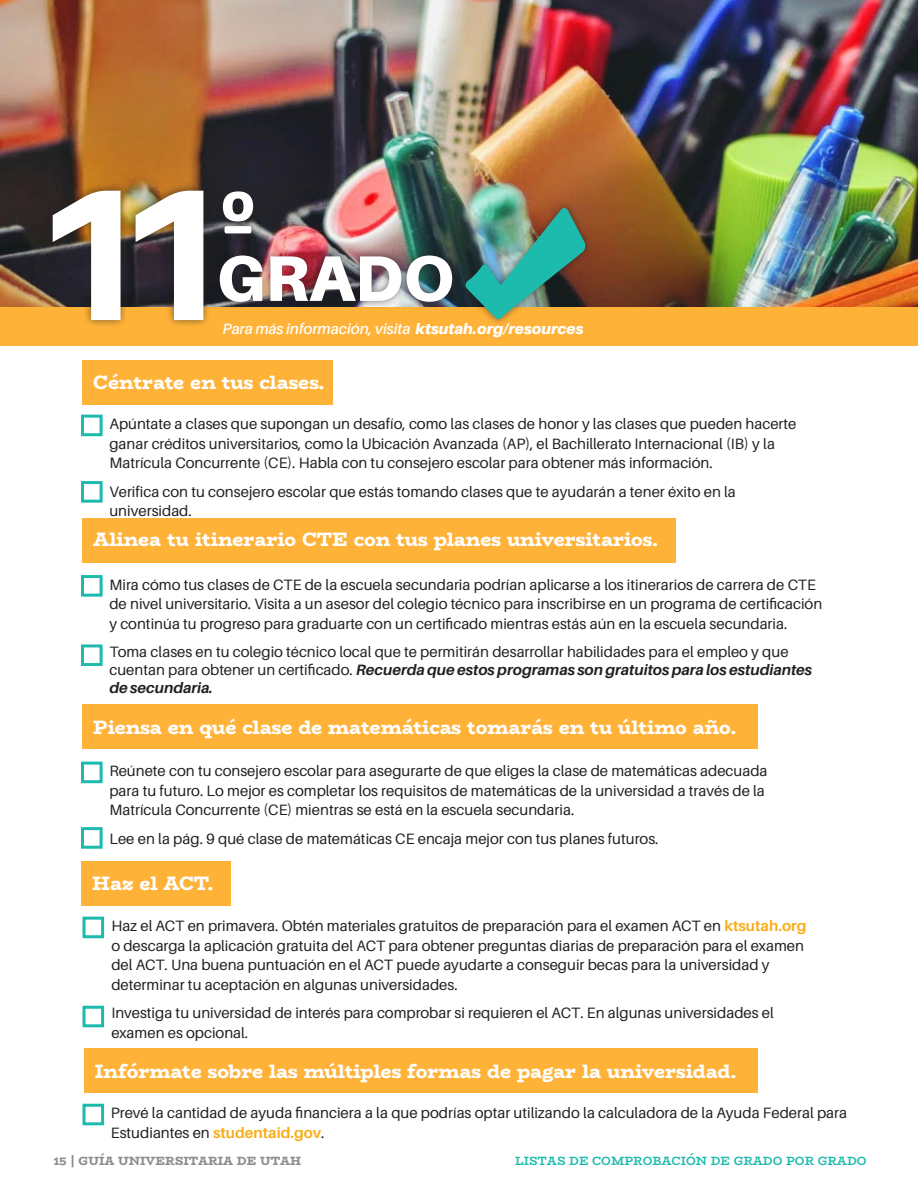
<style>
.page{position:relative;width:918px;height:1188px;background:#fff}
.page>*{position:absolute;margin:0;border:0;box-sizing:border-box;transform-origin:0 0}
.t1{font:800 187.5px "Aileron";color:#fff}
.t2{font:700 87px "Calibri";color:#fff}
.t3{font:900 64.5px "Aileron";color:#fff}
.t4{font:800 19.5px "Bio Rhyme";color:#fff}
.Body{font:15px/19.5px "Aileron";color:#231f20}
.Details{font:italic 600 15px "Aileron";color:#fff}
.t5{font:700 12px "Bio Rhyme";color:#1dbbae}
.t6{font:800 12px "Bio Rhyme";color:#8b8d90}
.s1{font-weight:900}
.s2{font-weight:700;font-style:italic}
.s3{font-weight:700;color:#f8ae19}
</style>
<div class="page">
<img style="left:0;top:0;width:918px;height:307px">
<div style="left:215px;top:184px;width:46px;height:59px;background:#231f20;opacity:.62"></div>
<div style="left:0;top:307px;width:918px;height:39px;background:#ffb238"></div>
<div style="left:45px;top:182px;width:167px;height:146px;background:#231f20;opacity:.62"></div>
<div style="left:212px;top:248px;width:248px;height:62px;background:#231f20;opacity:.62"></div>
<div style="left:458px;top:200px;width:135px;height:127px;background:#231f20;opacity:.62"></div>
<img style="left:465px;top:208px;width:121px;height:111px">
<div style="left:82px;top:361px;width:251px;height:44px;background:#ffb238"></div>
<div style="left:82px;top:518px;width:594px;height:44px;background:#ffb238"></div>
<div style="left:82px;top:704px;width:676px;height:45px;background:#ffb238"></div>
<div style="left:81px;top:862px;width:150px;height:44px;background:#ffb238"></div>
<div style="left:81px;top:415px;width:22px;height:21px;border:3px solid #1dbbae"></div>
<div style="left:81px;top:575px;width:22px;height:22px;border:3px solid #1dbbae"></div>
<div style="left:81px;top:644px;width:22px;height:22px;border:3px solid #1dbbae"></div>
<div style="left:81px;top:481px;width:22px;height:22px;border:3px solid #1dbbae"></div>
<div style="left:81px;top:762px;width:22px;height:21px;border:3px solid #1dbbae"></div>
<div style="left:81px;top:827px;width:22px;height:22px;border:3px solid #1dbbae"></div>
<div style="left:82px;top:917px;width:22px;height:21px;border:3px solid #1dbbae"></div>
<div style="left:82px;top:1006px;width:22px;height:21px;border:3px solid #1dbbae"></div>
<div style="left:84px;top:1048px;width:674px;height:44px;background:#ffb238"></div>
<div style="left:82px;top:1104px;width:22px;height:21px;border:3px solid #1dbbae"></div>
<p class="t1" style="left:30px;top:148px;width:205px">11</p>
<p class="t2" style="left:219px;top:157px;width:39px">º</p>
<p class="t3" style="left:216px;top:241px;width:239px">GRADO</p>
<p class="Details" style="left:222px;top:320px;width:363px">Para más información, visita <span class="s1">ktsutah.org/resources</span></p>
<p class="t4" style="left:93px;top:367px;width:233px">Céntrate en tus clases.</p>
<p class="Body" style="left:109px;top:414px;width:688px">Apúntate a clases que supongan un desafío, como las clases de honor y las clases que pueden hacerte ganar créditos universitarios, como la Ubicación Avanzada (AP), el Bachillerato Internacional (IB) y la<br>Matrícula Concurrente (CE). Habla con tu consejero escolar para obtener más información.</p>
<p class="Body" style="left:109px;top:482px;width:628px">Verifica con tu consejero escolar que estás tomando clases que te ayudarán a tener éxito en la universidad.</p>
<p class="t4" style="left:93px;top:524px;width:566px">Alinea tu itinerario CTE con tus planes universitarios.</p>
<p class="Body" style="left:109px;top:575px;width:714px">Mira cómo tus clases de CTE de la escuela secundaria podrían aplicarse a los itinerarios de carrera de CTE de nivel universitario. Visita a un asesor del colegio técnico para inscribirse en un programa de certificación y continúa tu progreso para graduarte con un certificado mientras estás aún en la escuela secundaria.</p>
<p class="Body" style="left:109px;top:643px;width:704px;line-height:18px">Toma clases en tu colegio técnico local que te permitirán desarrollar habilidades para el empleo y que cuentan para obtener un certificado. <span class="s2">Recuerda que estos programas son gratuitos para los estudiantes de secundaria.</span></p>
<p class="t4" style="left:93px;top:712px;width:645px">Piensa en qué clase de matemáticas tomarás en tu último año.</p>
<p class="Body" style="left:109px;top:761px;width:660px">Reúnete con tu consejero escolar para asegurarte de que eliges la clase de matemáticas adecuada para tu futuro. Lo mejor es completar los requisitos de matemáticas de la universidad a través de la<br>Matrícula Concurrente (CE) mientras se está en la escuela secundaria.</p>
<p class="Body" style="left:109px;top:829px;width:551px">Lee en la pág. 9 qué clase de matemáticas CE encaja mejor con tus planes futuros.</p>
<p class="t4" style="left:92px;top:868px;width:123px">Haz el ACT.</p>
<p class="Body" style="left:111px;top:916px;width:697px">Haz el ACT en primavera. Obtén materiales gratuitos de preparación para el examen ACT en <span class="s3">ktsutah.org </span>o descarga la aplicación gratuita del ACT para obtener preguntas diarias de preparación para el examen del ACT. Una buena puntuación en el ACT puede ayudarte a conseguir becas para la universidad y determinar tu aceptación en algunas universidades.</p>
<p class="Body" style="left:111px;top:1003px;width:664px">Investiga tu universidad de interés para comprobar si requieren el ACT. En algunas universidades el examen es opcional.</p>
<p class="t4" style="left:95px;top:1056px;width:643px">Infórmate sobre las múltiples formas de pagar la universidad.</p>
<p class="Body" style="left:111px;top:1103px;width:738px">Prevé la cantidad de ayuda financiera a la que podrías optar utilizando la calculadora de la Ayuda Federal para<br>Estudiantes en <span class="s3">studentaid.gov</span>.</p>
<p class="t6" style="left:54px;top:1151px;width:249px">15 | GUÍA UNIVERSITARIA DE UTAH</p>
<p class="t5" style="left:515px;top:1152px;width:353px">LISTAS DE COMPROBACIÓN DE GRADO POR GRADO</p>
</div>
